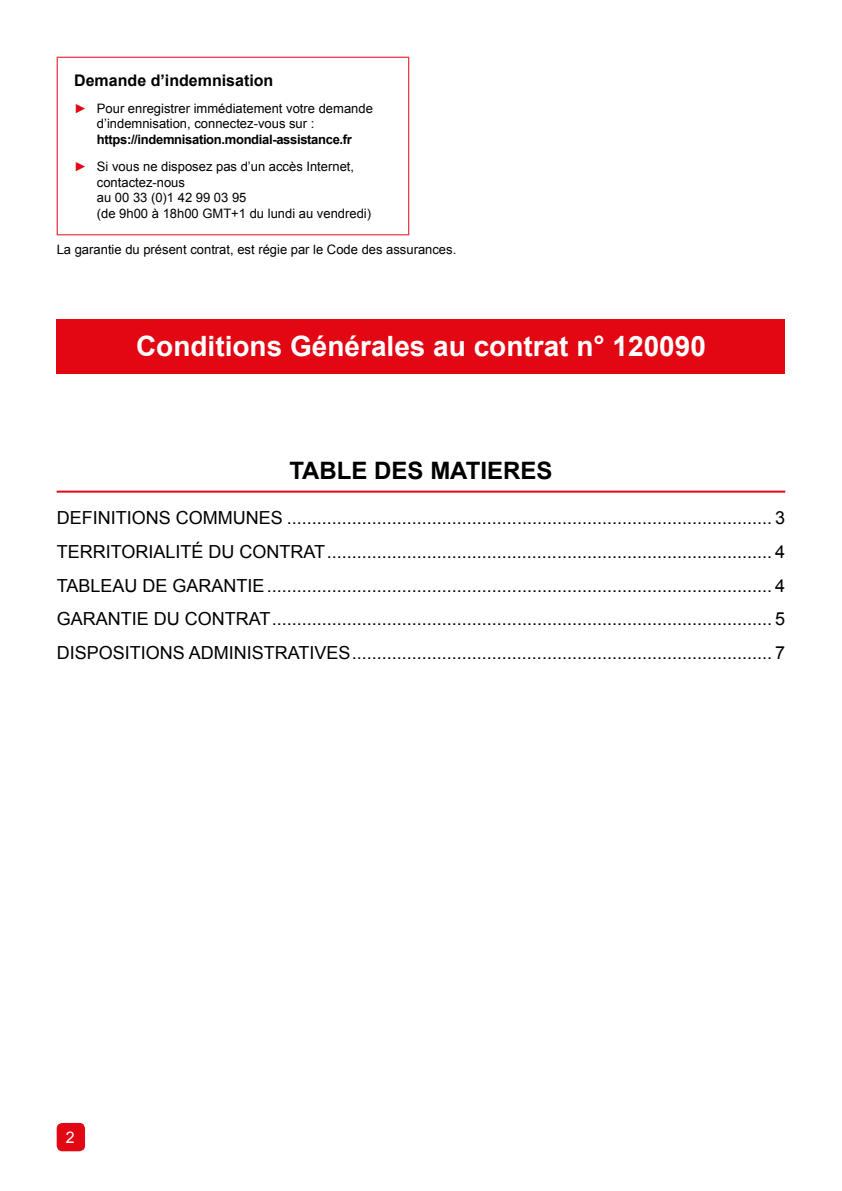
<style>
.page{position:relative;width:842px;height:1191px;background:#fff}
.page>*{position:absolute;margin:0;border:0;box-sizing:border-box;transform-origin:0 0}
.t1{font:700 28px "Arial";color:#fff}
.t2{font:700 24px "Arial";color:#000}
.t3{font:18px/33.6px "Arial";color:#000;text-align:justify}
.t4{font:700 16px "Arial";color:#000}
.t5{font:16px "Arial";color:#fff}
.t6{font:13px/15.6px "Arial";color:#000}
.t7{font:700 13px/27px "Arial";letter-spacing:-.025em;color:#000;text-align:right}
.s1{color:#e30613}
.s2{font-weight:400;color:#e30613}
.s3{font-weight:400}
</style>
<div class="page">
<div style="left:57px;top:1123px;width:28px;height:28px;background:#e30613;border-radius:6px"></div>
<hr style="left:57px;top:490px;width:728px;height:2px;background:#e30613">
<hr style="left:57px;top:57px;width:352px;height:1px;background:#e30613">
<hr style="left:57px;top:58px;width:1px;height:176px;background:#e30613">
<hr style="left:408px;top:58px;width:1px;height:176px;background:#e30613">
<hr style="left:57px;top:234px;width:352px;height:1px;background:#e30613">
<div style="left:57px;top:319px;width:728px;height:54px;background:#e30613"></div>
<p class="t4" style="left:74px;top:70px;width:201px">Demande d’indemnisation</p>
<p class="t6" style="left:97px;top:101px;width:278px;text-indent:-23px"><span class="s1">►</span> Pour enregistrer immédiatement votre demande d’indemnisation, connectez-vous sur :</p>
<p class="t7" style="left:74px;top:126px;width:281px">https://indemnisation.mondial-assistance.fr<br><span class="s2">►</span> <span class="s3">Si vous ne disposez pas d’un accès Internet,</span></p>
<p class="t6" style="left:97px;top:174px;width:276px">contactez-nous<br>au 00 33 (0)1 42 99 03 95<br>(de 9h00 à 18h00 GMT+1 du lundi au vendredi)</p>
<p class="t6" style="left:57px;top:242px;width:401px">La garantie du présent contrat, est régie par le Code des assurances.</p>
<h1 class="t1" style="left:136px;top:328px;width:571px">Conditions Générales au contrat n° 120090</h1>
<h2 class="t2" style="left:289px;top:455px;width:265px">TABLE DES MATIERES</h2>
<p class="t3" style="left:57px;top:501px;width:730px">DEFINITIONS COMMUNES ................................................................................................. 3<br>TERRITORIALITÉ DU CONTRAT......................................................................................... 4<br>TABLEAU DE GARANTIE..................................................................................................... 4<br>GARANTIE DU CONTRAT.................................................................................................... 5<br>DISPOSITIONS ADMINISTRATIVES.................................................................................... 7</p>
<p class="t5" style="left:66px;top:1126px;width:10px">2</p>
</div>
